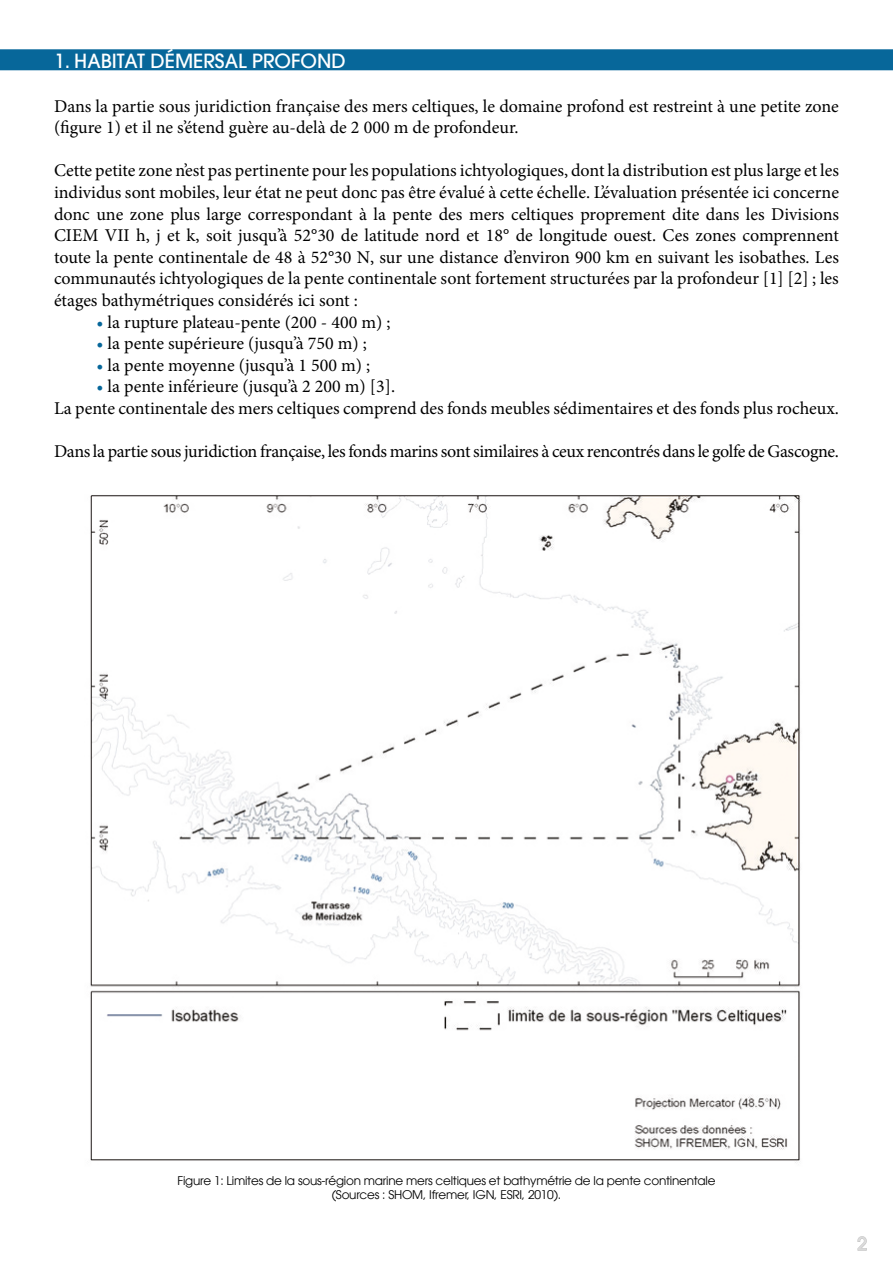
<style>
.page{position:relative;width:893px;height:1263px;background:#fff}
.page>*{position:absolute;margin:0;border:0;box-sizing:border-box;transform-origin:0 0}
.t1{font:500 19.5px "Avant Garde LT";color:#fff}
.t2{font:18px/21.6px "Minion Pro";letter-spacing:-.005em;color:#000}
.t3{font:500 18px "Avant Garde LT";color:#dadada}
.t4{font:12px/14.4px "Avant Garde LT";letter-spacing:-.02em;color:#000;text-align:center}
.s1{color:#07679a}
</style>
<div class="page">
<svg style="left:857px;top:1236px;width:10px;height:15px"></svg>
<div style="left:0;top:49px;width:893px;height:21px;background:#07679a"></div>
<img style="left:90px;top:495px;width:711px;height:668px">
<p class="t1" style="left:54px;top:49px;width:293px">1. HABITAT DÉMERSAL PROFOND</p>
<p class="t2" style="left:54px;top:95px;width:786px">Dans la partie sous juridiction française des mers celtiques, le domaine profond est restreint à une petite zone (figure 1) et il ne s’étend guère au-delà de 2 000 m de profondeur.</p>
<p class="t2" style="left:54px;top:160px;width:787px;text-align:justify">Cette petite zone n’est pas pertinente pour les populations ichtyologiques, dont la distribution est plus large et les individus sont mobiles, leur état ne peut donc pas être évalué à cette échelle. L’évaluation présentée ici concerne donc une zone plus large correspondant à la pente des mers celtiques proprement dite dans les Divisions CIEM VII h, j et k, soit jusqu’à 52°30 de latitude nord et 18° de longitude ouest. Ces zones comprennent toute la pente continentale de 48 à 52°30 N, sur une distance d’environ 900 km en suivant les isobathes. Les communautés ichtyologiques de la pente continentale sont fortement structurées par la profondeur [1] [2] ; les étages bathymétriques considérés ici sont :</p>
<p class="t2" style="left:97px;top:311px;width:296px"><span class="s1">•</span> la rupture plateau-pente (200 - 400 m) ;</p>
<p class="t2" style="left:97px;top:333px;width:272px"><span class="s1">•</span> la pente supérieure (jusqu’à 750 m) ;</p>
<p class="t2" style="left:97px;top:354px;width:275px"><span class="s1">•</span> la pente moyenne (jusqu’à 1 500 m) ;</p>
<p class="t2" style="left:54px;top:376px;width:786px;text-indent:43px"><span class="s1">•</span> la pente inférieure (jusqu’à 2 200 m) [3].<br>La pente continentale des mers celtiques comprend des fonds meubles sédimentaires et des fonds plus rocheux.</p>
<p class="t2" style="left:54px;top:441px;width:786px">Dans la partie sous juridiction française, les fonds marins sont similaires à ceux rencontrés dans le golfe de Gascogne.</p>
<p class="t4" style="left:177px;top:1173px;width:540px">Figure 1: Limites de la sous-région marine mers celtiques et bathymétrie de la pente continentale (Sources : SHOM, Ifremer, IGN, ESRI, 2010).</p>
<p class="t3" style="left:857px;top:1232px;width:11px">2</p>
</div>
